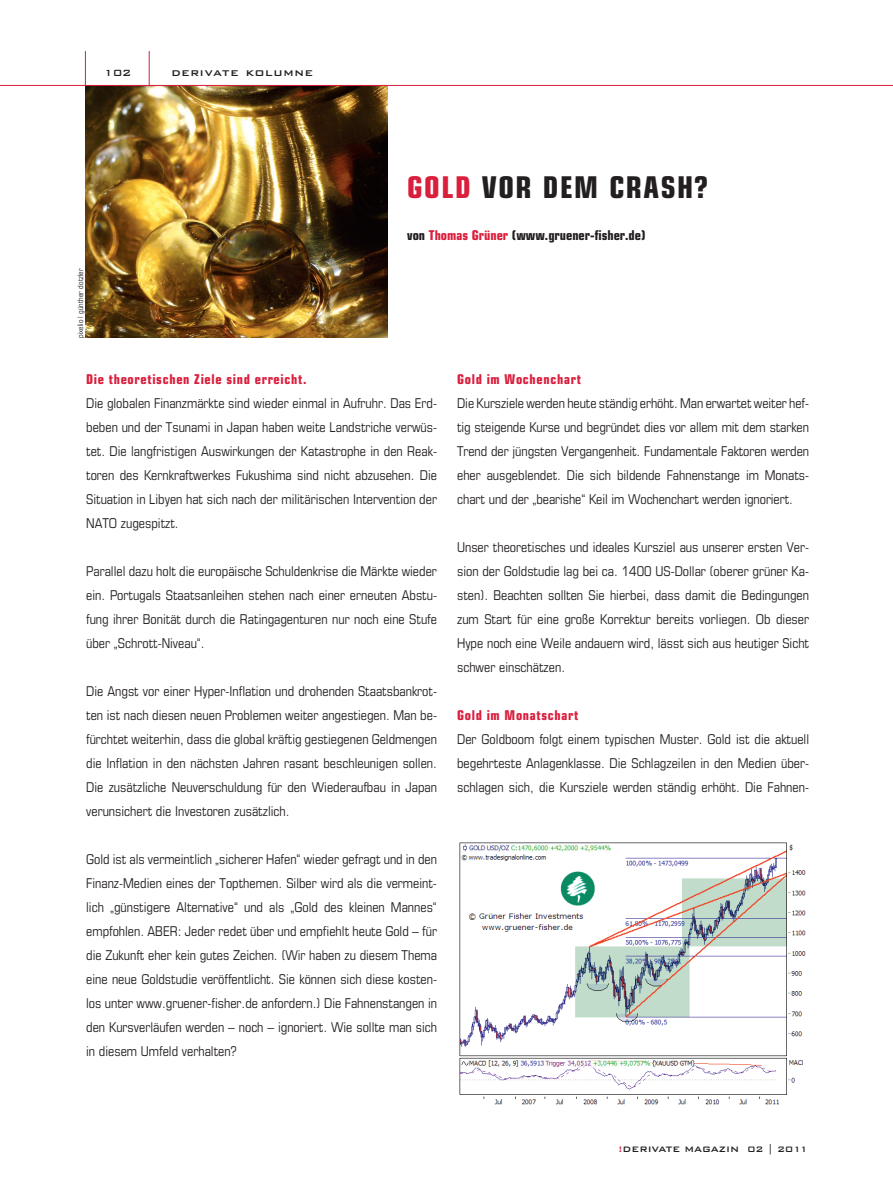
<style>
.page{position:relative;width:893px;height:1191px;background:#fff}
.page>*{position:absolute;margin:0;border:0;box-sizing:border-box;transform-origin:0 0}
.t1{font:30px "Euros Bol Con";letter-spacing:.05em;color:#231f20}
.t2{font:13.5px/24px "Euros Con";color:#231f20;text-align:justify}
.t3{font:13.5px "Euros Bol Con";letter-spacing:.05em;color:#da1f3d}
.t4{font:13.5px "Euros Bol Con";color:#231f20}
.t5{font:500 13.5px "Bank Gothic BT";letter-spacing:.05em;color:#231f20}
.t6{font:500 12px "Bank Gothic BT";color:#231f20}
.t7{font:500 10.5px "Bank Gothic BT";color:#231f20}
.t8{font:7.5px "Euros Con";color:#231f20}
.s1{color:#da1f3d}
</style>
<div class="page">
<hr style="left:85px;top:51px;width:1px;height:34px;background:#da1f3d">
<hr style="left:149px;top:51px;width:1px;height:34px;background:#da1f3d">
<img style="left:459px;top:842px;width:347px;height:263px">
<img style="left:85px;top:86px;width:302px;height:252px">
<hr style="left:0;top:85px;width:893px;height:1px;background:#da1f3d">
<p class="t6" style="left:104px;top:66px;width:29px">102</p>
<p class="t5" style="left:172px;top:65px;width:143px">derivate kolumne</p>
<p class="t8" style="left:76px;top:338px;width:71px;rotate:-90deg">pixelio | günther dotzler</p>
<h1 class="t1" style="left:407px;top:169px;width:302px"><span class="s1">Gold</span> vor dem Crash?</h1>
<p class="t4" style="left:407px;top:227px;width:240px">von <span class="s1">Thomas Grüner</span> (www.gruener-fisher.de)</p>
<p class="t3" style="left:86px;top:371px;width:222px">Die theoretischen Ziele sind erreicht.</p>
<p class="t2" style="left:86px;top:391px;width:352px">Die globalen Finanzmärkte sind wieder einmal in Aufruhr. Das Erd&shy;beben und der Tsunami in Japan haben weite Landstriche verwüs&shy;tet. Die langfristigen Auswirkungen der Katastrophe in den Reak&shy;toren des Kernkraftwerkes Fukushima sind nicht abzusehen. Die Situation in Libyen hat sich nach der militärischen Intervention der NATO zugespitzt.</p>
<p class="t2" style="left:86px;top:559px;width:352px">Parallel dazu holt die europäische Schuldenkrise die Märkte wieder ein. Portugals Staatsanleihen stehen nach einer erneuten Abstu&shy;fung ihrer Bonität durch die Ratingagenturen nur noch eine Stufe über „Schrott-Niveau“.</p>
<p class="t2" style="left:86px;top:679px;width:352px">Die Angst vor einer Hyper-Inflation und drohenden Staatsbankrot&shy;ten ist nach diesen neuen Problemen weiter angestiegen. Man be&shy;fürchtet weiterhin, dass die global kräftig gestiegenen Geldmengen die Inflation in den nächsten Jahren rasant beschleunigen sollen.<br>Die zusätzliche Neuverschuldung für den Wiederaufbau in Japan verunsichert die Investoren zusätzlich.</p>
<p class="t2" style="left:86px;top:847px;width:352px">Gold ist als vermeintlich „sicherer Hafen“ wieder gefragt und in den Finanz-Medien eines der Topthemen. Silber wird als die vermeint&shy;lich „günstigere Alternative“ und als „Gold des kleinen Mannes“ empfohlen. ABER: Jeder redet über und empfiehlt heute Gold – für die Zukunft eher kein gutes Zeichen. (Wir haben zu diesem Thema eine neue Goldstudie veröffentlicht. Sie können sich diese kosten&shy;los unter www.gruener-fisher.de anfordern.) Die Fahnenstangen in den Kursverläufen werden – noch – ignoriert. Wie sollte man sich in diesem Umfeld verhalten?</p>
<p class="t3" style="left:457px;top:371px;width:125px">Gold im Wochenchart</p>
<p class="t2" style="left:457px;top:391px;width:353px;text-align:left">Die Kursziele werden heute ständig erhöht. Man erwartet weiter hef&shy;tig steigende Kurse und begründet dies vor allem mit dem starken Trend der jüngsten Vergangenheit. Fundamentale Faktoren werden eher ausgeblendet. Die sich bildende Fahnenstange im Monats--- chart und der „bearishe“ Keil im Wochenchart werden ignoriert.</p>
<p class="t2" style="left:457px;top:535px;width:353px">Unser theoretisches und ideales Kursziel aus unserer ersten Ver&shy;sion der Goldstudie lag bei ca. 1400 US-Dollar (oberer grüner Ka&shy;sten). Beachten sollten Sie hierbei, dass damit die Bedingungen zum Start für eine große Korrektur bereits vorliegen. Ob dieser Hype noch eine Weile andauern wird, lässt sich aus heutiger Sicht schwer einschätzen.</p>
<p class="t3" style="left:457px;top:707px;width:123px">Gold im Monatschart</p>
<p class="t2" style="left:457px;top:727px;width:353px">Der Goldboom folgt einem typischen Muster. Gold ist die aktuell begehrteste Anlagenklasse. Die Schlagzeilen in den Medien über&shy;schlagen sich, die Kursziele werden ständig erhöht. Die Fahnen-</p>
<p class="t7" style="left:618px;top:1143px;width:191px"><span class="s1">!</span>DERIVATE MAGAZIN 02 | 2011</p>
</div>
